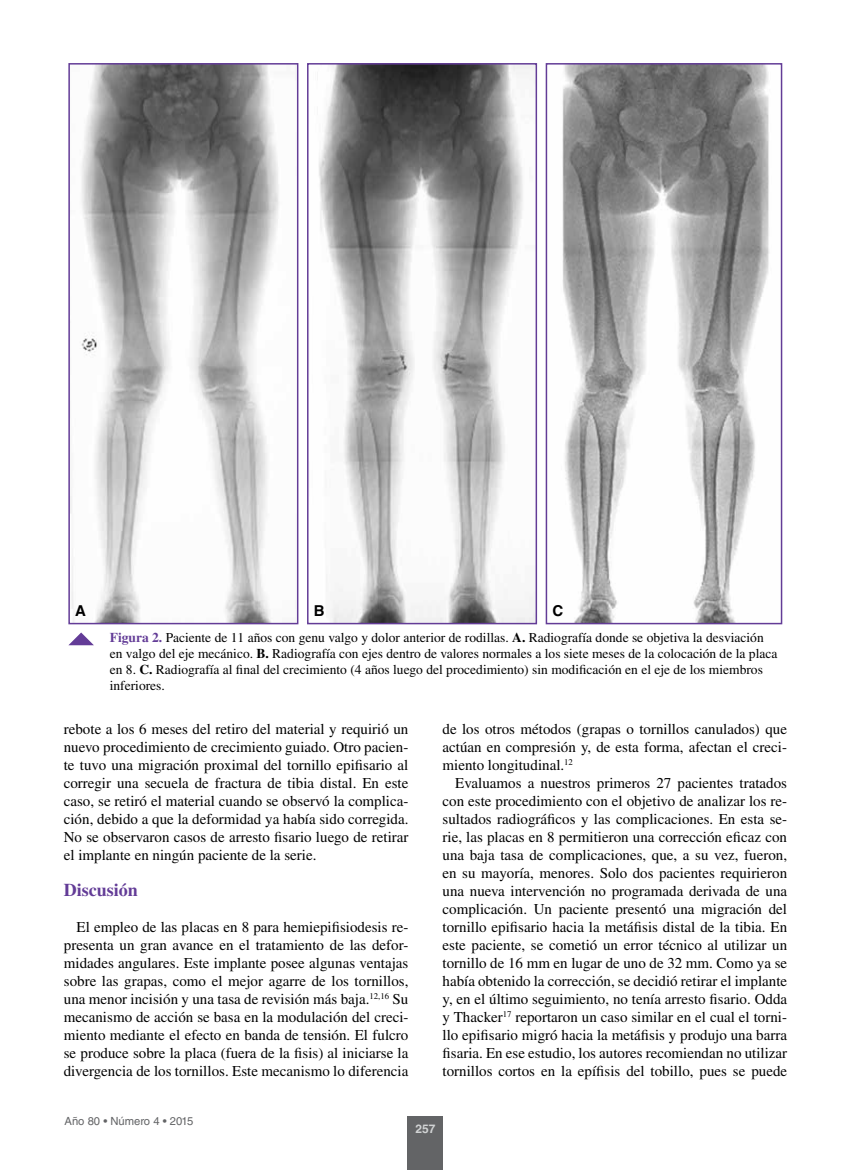
<style>
.page{position:relative;width:851px;height:1170px;background:#fff}
.page>*{position:absolute;margin:0;border:0;box-sizing:border-box;transform-origin:0 0}
.t1{font:700 18px "Times LT Std";color:#633c97}
.t2{font:15px/18px "Times LT Std";color:#000;text-align:justify}
.t3{font:700 15px "Helvetica LT Std";color:#000}
.t4{font:13.5px/16.2px "Times LT Std";color:#000}
.t5{font:700 12px "Helvetica LT Std";color:#d1d3d4}
.t6{font:11.25px "Helvetica LT Std";color:#636466}
.s1{font-weight:700;color:#633c97}
.s2{font-weight:700}
</style>
<div class="page">
<div style="left:407px;top:1116px;width:36px;height:53px;background:#636466"></div>
<img style="left:71px;top:66px;width:208px;height:555px">
<div style="left:68px;top:63px;width:230px;height:561px;border:2px solid #633c97"></div>
<img style="left:319px;top:66px;width:215px;height:555px">
<div style="left:307px;top:63px;width:230px;height:561px;border:2px solid #633c97"></div>
<img style="left:562px;top:66px;width:207px;height:555px">
<div style="left:545px;top:63px;width:237px;height:561px;border:2px solid #633c97"></div>
<svg style="left:68px;top:632px;width:26px;height:13px"></svg>
<p class="t3" style="left:75px;top:601px;width:12px">A</p>
<p class="t3" style="left:314px;top:601px;width:12px">B</p>
<p class="t3" style="left:552px;top:601px;width:12px">C</p>
<p class="t4" style="left:110px;top:629px;width:669px"><span class="s1">Figura 2.</span> Paciente de 11 años con genu valgo y dolor anterior de rodillas. <span class="s2">A.</span> Radiografía donde se objetiva la desviación en valgo del eje mecánico. <span class="s2">B.</span> Radiografía con ejes dentro de valores normales a los siete meses de la colocación de la placa en 8. <span class="s2">C.</span> Radiografía al final del crecimiento (4 años luego del procedimiento) sin modificación en el eje de los miembros inferiores.</p>
<p class="t2" style="left:64px;top:719px;width:346px">rebote a los 6 meses del retiro del material y requirió un nuevo procedimiento de crecimiento guiado. Otro pacien&shy;te tuvo una migración proximal del tornillo epifisario al corregir una secuela de fractura de tibia distal. En este caso, se retiró el material cuando se observó la complica&shy;ción, debido a que la deformidad ya había sido corregida.<br>No se observaron casos de arresto fisario luego de retirar el implante en ningún paciente de la serie.</p>
<p class="t1" style="left:64px;top:879px;width:76px">Discusión</p>
<p class="t2" style="left:64px;top:917px;width:346px;text-indent:13px">El empleo de las placas en 8 para hemiepifisiodesis re&shy;presenta un gran avance en el tratamiento de las defor&shy;midades angulares. Este implante posee algunas ventajas sobre las grapas, como el mejor agarre de los tornillos, una menor incisión y una tasa de revisión más baja.<sup>12,16</sup> Su mecanismo de acción se basa en la modulación del creci&shy;miento mediante el efecto en banda de tensión. El fulcro se produce sobre la placa (fuera de la fisis) al iniciarse la divergencia de los tornillos. Este mecanismo lo diferencia</p>
<p class="t2" style="left:442px;top:719px;width:346px">de los otros métodos (grapas o tornillos canulados) que actúan en compresión y, de esta forma, afectan el creci&shy;miento longitudinal.<sup>12</sup></p>
<p class="t2" style="left:442px;top:773px;width:346px;text-indent:13px">Evaluamos a nuestros primeros 27 pacientes tratados con este procedimiento con el objetivo de analizar los re&shy;sultados radiográficos y las complicaciones. En esta se&shy;rie, las placas en 8 permitieron una corrección eficaz con una baja tasa de complicaciones, que, a su vez, fueron, en su mayoría, menores. Solo dos pacientes requirieron una nueva intervención no programada derivada de una complicación. Un paciente presentó una migración del tornillo epifisario hacia la metáfisis distal de la tibia. En este paciente, se cometió un error técnico al utilizar un tornillo de 16 mm en lugar de uno de 32 mm. Como ya se había obtenido la corrección, se decidió retirar el implante y, en el último seguimiento, no tenía arresto fisario. Odda y Thacker<sup>17</sup> reportaron un caso similar en el cual el torni&shy;llo epifisario migró hacia la metáfisis y produjo una barra fisaria. En ese estudio, los autores recomiendan no utilizar tornillos cortos en la epífisis del tobillo, pues se puede</p>
<p class="t6" style="left:64px;top:1114px;width:130px">Año 80 • Número 4 • 2015</p>
<p class="t5" style="left:415px;top:1121px;width:22px">257</p>
</div>
